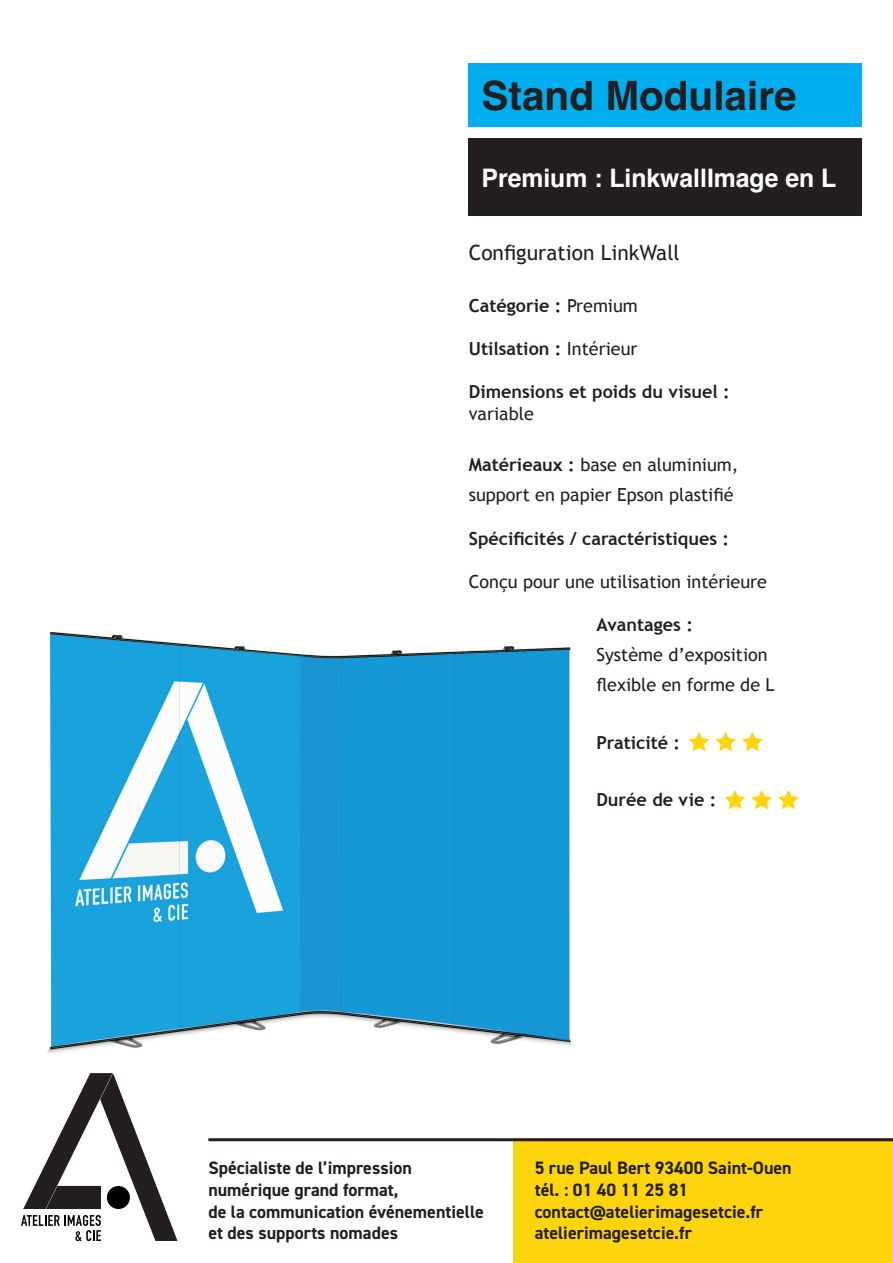
<style>
.page{position:relative;width:893px;height:1263px;background:#fff}
.page>*{position:absolute;margin:0;border:0;box-sizing:border-box;transform-origin:0 0}
.t1{font:700 40.5px "Helvetica";color:#231f20}
.t2{font:700 25.5px "Helvetica";color:#fff}
.t3{font:21px "Trebuchet MS";color:#231f20}
.t4{font:700 18px/21.6px "DIN2014";color:#231f20}
.t5{font:18px/30px "Trebuchet MS";color:#231f20}
.t6{font:700 18px "Trebuchet MS";color:#231f20}
.s1{font-weight:400}
.s2{font-weight:700}
</style>
<div class="page">
<img style="left:47px;top:631px;width:525px;height:423px">
<div style="left:513px;top:1138px;width:380px;height:125px;background:#fed40c"></div>
<hr style="left:208px;top:1138px;width:685px;height:3px;background:#231f20">
<div style="left:469px;top:63px;width:393px;height:64px;background:#00aeef"></div>
<div style="left:469px;top:139px;width:393px;height:77px;background:#231f20"></div>
<svg style="left:21px;top:1073px;width:157px;height:168px"></svg>
<h1 class="t1" style="left:482px;top:71px;width:317px">Stand Modulaire</h1>
<h2 class="t2" style="left:482px;top:162px;width:356px">Premium : LinkwallImage en L</h2>
<p class="t3" style="left:469px;top:240px;width:212px">Configuration LinkWall</p>
<p class="t6" style="left:469px;top:294px;width:171px">Catégorie : <span class="s1">Premium</span></p>
<p class="t6" style="left:469px;top:337px;width:170px">Utilsation : <span class="s1">Intérieur</span></p>
<p class="t6" style="left:469px;top:380px;width:263px">Dimensions et poids du visuel :</p>
<p class="t5" style="left:469px;top:399px;width:66px">variable</p>
<p class="t5" style="left:469px;top:450px;width:271px"><span class="s2">Matérieaux :</span> base en aluminium, support en papier Epson plastifié</p>
<p class="t6" style="left:469px;top:527px;width:262px">Spécificités / caractéristiques :</p>
<p class="t5" style="left:469px;top:567px;width:300px">Conçu pour une utilisation intérieure</p>
<p class="t6" style="left:596px;top:613px;width:98px">Avantages :</p>
<p class="t5" style="left:596px;top:640px;width:180px">Système d’exposition flexible en forme de L</p>
<p class="t6" style="left:596px;top:731px;width:85px">Praticité :</p>
<p class="t6" style="left:596px;top:788px;width:122px">Durée de vie :</p>
<p class="t4" style="left:208px;top:1157px;width:277px">Spécialiste de l’impression numérique grand format,<br>de la communication événementielle et des supports nomades</p>
<p class="t4" style="left:535px;top:1157px;width:259px">5 rue Paul Bert 93400 Saint-Ouen tél. : 01 40 11 25 81 contact@atelierimagesetcie.fr atelierimagesetcie.fr</p>
</div>
